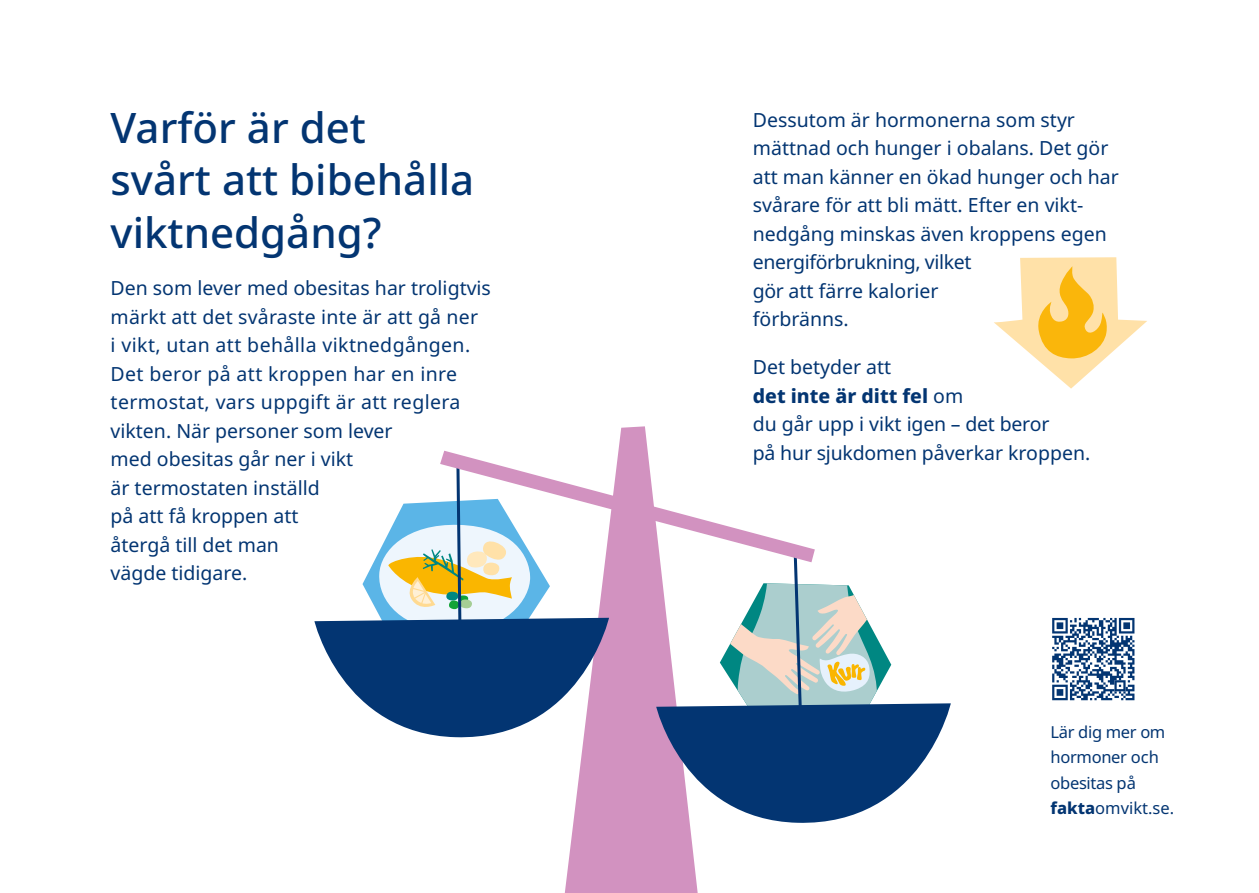
<style>
.page{position:relative;width:1259px;height:893px;background:#fff}
.page>*{position:absolute;margin:0;border:0;box-sizing:border-box;transform-origin:0 0}
.t1{font:500 42px/52.5px "Apis";color:#033572}
.t2{font:19.5px/28.5px "Apis";color:#033572}
.t3{font:16.5px/25.5px "Apis";letter-spacing:-.02em;color:#033572}
.s1{font-weight:800}
</style>
<div class="page">
<svg style="left:565px;top:426px;width:132px;height:467px;fill:#d292c0"></svg>
<svg style="left:314px;top:451px;width:637px;height:375px"></svg>
<svg style="left:994px;top:257px;width:153px;height:132px"></svg>
<svg style="left:1052px;top:618px;width:82px;height:82px"></svg>
<h1 class="t1" style="left:111px;top:102px;width:365px">Varför är det svårt att bibehålla viktnedgång?</h1>
<p class="t2" style="left:111px;top:274px;width:382px">Den som lever med obesitas har troligtvis märkt att det svåraste inte är att gå ner<br>i vikt, utan att behålla viktnedgången.<br>Det beror på att kroppen har en inre termostat, vars uppgift är att reglera vikten. När personer som lever<br>med obesitas går ner i vikt<br>är termostaten inställd<br>på att få kroppen att<br>återgå till det man<br>vägde tidigare.</p>
<p class="t2" style="left:753px;top:106px;width:367px">Dessutom är hormonerna som styr mättnad och hunger i obalans. Det gör att man känner en ökad hunger och har svårare för att bli mätt. Efter en vikt&shy;nedgång minskas även kroppens egen energiförbrukning, vilket<br>gör att färre kalorier<br>förbränns.</p>
<p class="t2" style="left:753px;top:353px;width:339px">Det betyder att<br><span class="s1">det inte är ditt fel</span> om<br>du går upp i vikt igen – det beror<br>på hur sjukdomen påverkar kroppen.</p>
<p class="t3" style="left:1050px;top:719px;width:125px">Lär dig mer om hormoner och obesitas på <span class="s1">fakta</span>omvikt.se.</p>
</div>
